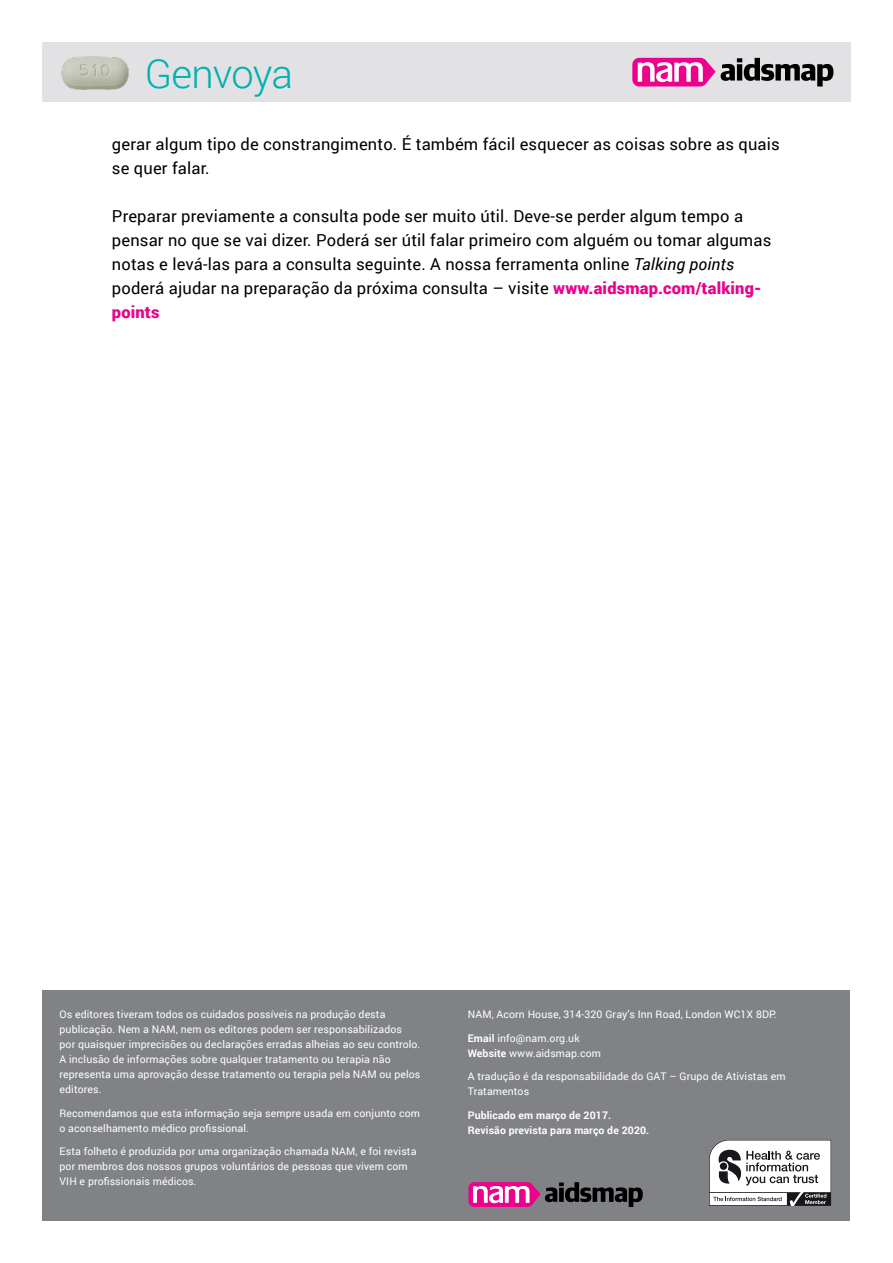
<style>
.page{position:relative;width:893px;height:1263px;background:#fff}
.page>*{position:absolute;margin:0;border:0;box-sizing:border-box;transform-origin:0 0}
.t1{font:300 40.2px "Roboto";letter-spacing:-.025em;color:#00b1b0}
.t2{font:16.5px/24px "Roboto";letter-spacing:.01em;color:#000}
.t3{font:10.5px/15px "Roboto";letter-spacing:.01em;color:#fff}
.t4{font:700 10.5px/15px "Roboto";letter-spacing:.01em;color:#fff}
.s1{font-style:italic}
.s2{font-weight:900;color:#ec008c}
.s3{font-weight:700}
</style>
<div class="page">
<div style="left:42px;top:42px;width:809px;height:60px;background:#e2e1e4"></div>
<svg style="left:632px;top:58px;width:201px;height:29px"></svg>
<img style="left:61px;top:56px;width:68px;height:34px">
<div style="left:43px;top:990px;width:807px;height:230px;background:#808285"></div>
<svg style="left:709px;top:1140px;width:122px;height:66px;background:#c5c4c5"></svg>
<svg style="left:468px;top:1182px;width:175px;height:25px"></svg>
<h1 class="t1" style="left:145px;top:46px;width:150px">Genvoya</h1>
<h2 class="t2" style="left:112px;top:132px;width:669px">gerar algum tipo de constrangimento. É também fácil esquecer as coisas sobre as quais se quer falar.</h2>
<p class="t2" style="left:112px;top:204px;width:661px">Preparar previamente a consulta pode ser muito útil. Deve-se perder algum tempo a pensar no que se vai dizer. Poderá ser útil falar primeiro com alguém ou tomar algumas notas e levá-las para a consulta seguinte. A nossa ferramenta online <span class="s1">Talking points </span>poderá ajudar na preparação da próxima consulta – visite <span class="s2">www.aidsmap.com/talking&shy;points</span></p>
<p class="t3" style="left:60px;top:1006px;width:362px">Os editores tiveram todos os cuidados possíveis na produção desta publicação. Nem a NAM, nem os editores podem ser responsabilizados<br>por quaisquer imprecisões ou declarações erradas alheias ao seu controlo.<br>A inclusão de informações sobre qualquer tratamento ou terapia não representa uma aprovação desse tratamento ou terapia pela NAM ou pelos editores.</p>
<p class="t3" style="left:60px;top:1105px;width:362px">Recomendamos que esta informação seja sempre usada em conjunto com o aconselhamento médico profissional.</p>
<p class="t3" style="left:60px;top:1143px;width:358px">Esta folheto é produzida por uma organização chamada NAM, e foi revista por membros dos nossos grupos voluntários de pessoas que vivem com<br>VIH e profissionais médicos.</p>
<p class="t3" style="left:468px;top:1006px;width:310px">NAM, Acorn House, 314-320 Gray’s Inn Road, London WC1X 8DP.</p>
<p class="t3" style="left:468px;top:1030px;width:135px"><span class="s3">Email</span> info@nam.org.uk<br><span class="s3">Website</span> www.aidsmap.com</p>
<p class="t3" style="left:468px;top:1068px;width:319px">A tradução é da responsabilidade do GAT – Grupo de Ativistas em<br>Tratamentos</p>
<p class="t4" style="left:468px;top:1107px;width:183px">Publicado em março de 2017.<br>Revisão prevista para março de 2020.</p>
</div>
